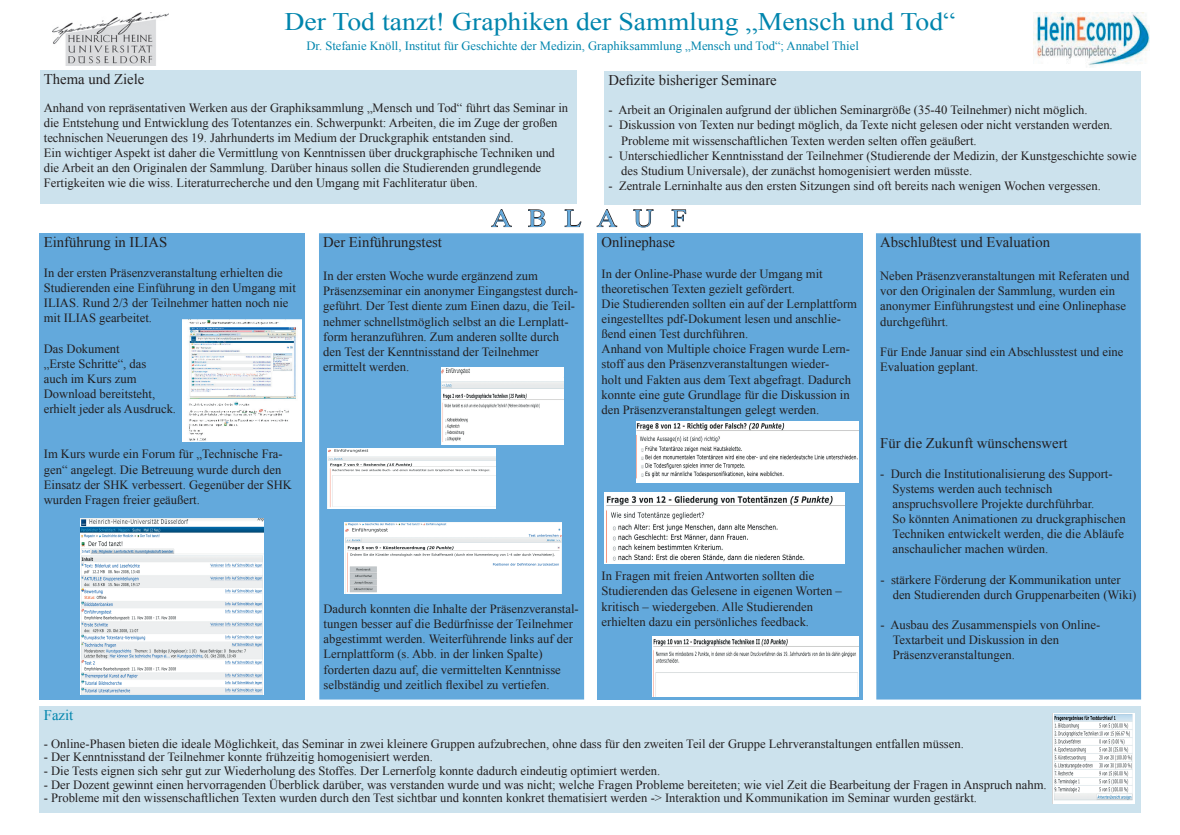
<style>
.page{position:relative;width:1180px;height:835px;background:#fff}
.page>*{position:absolute;margin:0;border:0;box-sizing:border-box;transform-origin:0 0}
.t1{font:25.2px "Times New Roman";color:#0085ad;scale:1.1 1}
.t2{font:25.2px "Times New Roman";letter-spacing:.595em;color:#63a9dc;scale:1.1 1}
.t3{font:14.7px "Times New Roman";color:#231f20}
.t4{font:14.7px "Times New Roman";color:#0085ad}
.t5{font:12.6px/15.1px "Times New Roman";color:#231f20}
.t6{font:12.6px "Times New Roman";color:#0085ad}
</style>
<div class="page">
<div style="left:40px;top:70px;width:536px;height:133px;background:#cce2ed"></div>
<div style="left:604px;top:71px;width:537px;height:133px;background:#cce2ed"></div>
<div style="left:319px;top:233px;width:265px;height:466px;background:#63a9dc"></div>
<div style="left:40px;top:233px;width:265px;height:466px;background:#63a9dc"></div>
<div style="left:597px;top:233px;width:266px;height:466px;background:#63a9dc"></div>
<div style="left:40px;top:706px;width:1101px;height:106px;background:#cce2ed"></div>
<img style="left:652px;top:636px;width:207px;height:60px">
<img style="left:636px;top:422px;width:222px;height:60px">
<img style="left:81px;top:518px;width:182px;height:175px">
<img style="left:1052px;top:713px;width:82px;height:90px">
<img style="left:441px;top:367px;width:122px;height:77px">
<img style="left:182px;top:319px;width:120px;height:122px">
<img style="left:604px;top:492px;width:240px;height:72px">
<svg style="left:491px;top:209px;width:21px;height:18px"></svg>
<svg style="left:528px;top:209px;width:18px;height:18px"></svg>
<svg style="left:564px;top:209px;width:18px;height:18px"></svg>
<svg style="left:596px;top:209px;width:21px;height:18px"></svg>
<svg style="left:633px;top:209px;width:21px;height:18px"></svg>
<svg style="left:671px;top:209px;width:15px;height:18px"></svg>
<img style="left:52px;top:13px;width:117px;height:52px">
<img style="left:1033px;top:13px;width:116px;height:54px">
<img style="left:344px;top:522px;width:217px;height:71px">
<img style="left:327px;top:448px;width:168px;height:60px">
<div style="left:876px;top:233px;width:265px;height:466px;background:#63a9dc"></div>
<h1 class="t1" style="left:284px;top:5px;width:611px">Der Tod tanzt! Graphiken der Sammlung „Mensch und Tod“</h1>
<p class="t6" style="left:306px;top:38px;width:554px">Dr. Stefanie Knöll, Institut für Geschichte der Medizin, Graphiksammlung „Mensch und Tod“; Annabel Thiel</p>
<p class="t3" style="left:44px;top:69px;width:102px">Thema und Ziele</p>
<p class="t5" style="left:44px;top:100px;width:526px">Anhand von repräsentativen Werken aus der Graphiksammlung „Mensch und Tod“ führt das Seminar in die Entstehung und Entwicklung des Totentanzes ein. Schwerpunkt: Arbeiten, die im Zuge der großen technischen Neuerungen des 19. Jahrhunderts im Medium der Druckgraphik entstanden sind.<br>Ein wichtiger Aspekt ist daher die Vermittlung von Kenntnissen über druckgraphische Techniken und die Arbeit an den Originalen der Sammlung. Darüber hinaus sollen die Studierenden grundlegende Fertigkeiten wie die wiss. Literaturrecherche und den Umgang mit Fachliteratur üben.</p>
<p class="t3" style="left:608px;top:70px;width:170px">Defizite bisheriger Seminare</p>
<p class="t5" style="left:608px;top:102px;width:481px">- Arbeit an Originalen aufgrund der üblichen Seminargröße (35-40 Teilnehmer) nicht möglich.</p>
<p class="t5" style="left:621px;top:117px;width:493px;text-indent:-13px">- Diskussion von Texten nur bedingt möglich, da Texte nicht gelesen oder nicht verstanden werden.<br>Probleme mit wissenschaftlichen Texten werden selten offen geäußert.</p>
<p class="t5" style="left:621px;top:148px;width:517px;text-indent:-13px">- Unterschiedlicher Kenntnisstand der Teilnehmer (Studierende der Medizin, der Kunstgeschichte sowie des Studium Universale), der zunächst homogenisiert werden müsste.</p>
<p class="t5" style="left:608px;top:178px;width:494px">- Zentrale Lerninhalte aus den ersten Sitzungen sind oft bereits nach wenigen Wochen vergessen.</p>
<p class="t3" style="left:44px;top:232px;width:125px">Einführung in ILIAS</p>
<p class="t5" style="left:44px;top:265px;width:253px">In der ersten Präsenzveranstaltung erhielten die Studierenden eine Einführung in den Umgang mit ILIAS. Rund 2/3 der Teilnehmer hatten noch nie mit ILIAS gearbeitet.</p>
<p class="t5" style="left:44px;top:340px;width:134px">Das Dokument<br>„Erste Schritte“, das<br>auch im Kurs zum<br>Download bereitsteht, erhielt jeder als Ausdruck.</p>
<p class="t5" style="left:44px;top:446px;width:250px">Im Kurs wurde ein Forum für „Technische Fra&shy;gen“ angelegt. Die Betreuung wurde durch den Einsatz der SHK verbessert. Gegenüber der SHK wurden Fragen freier geäußert.</p>
<h1 class="t2" style="left:491px;top:201px;width:179px">ABLAUF</h1>
<p class="t3" style="left:323px;top:232px;width:120px">Der Einführungstest</p>
<p class="t5" style="left:323px;top:268px;width:256px">In der ersten Woche wurde ergänzend zum Präsenzseminar ein anonymer Eingangstest durch&shy;geführt. Der Test diente zum Einen dazu, die Teil&shy;nehmer schnellstmöglich selbst an die Lernplatt&shy;form heranzuführen. Zum anderen sollte durch den Test der Kenntnisstand der Teilnehmer ermittelt werden.</p>
<p class="t3" style="left:601px;top:232px;width:75px">Onlinephase</p>
<p class="t5" style="left:601px;top:266px;width:257px">In der Online-Phase wurde der Umgang mit theoretischen Texten gezielt gefördert.<br>Die Studierenden sollten ein auf der Lernplattform eingestelltes pdf-Dokument lesen und anschlie&shy;ßend einen Test durchführen.<br>Anhand von Multiple choice Fragen wurde Lern&shy;stoff aus den Präsenzveranstaltungen wieder-<br>holt und Fakten aus dem Text abgefragt. Dadurch konnte eine gute Grundlage für die Diskussion in den Präsenzveranstaltungen gelegt werden.</p>
<p class="t5" style="left:323px;top:601px;width:257px">Dadurch konnten die Inhalte der Präsenzveranstal&shy;tungen besser auf die Bedürfnisse der Teilnehmer abgestimmt werden. Weiterführende links auf der Lernplattform (s. Abb. in der linken Spalte) forderten dazu auf, die vermittelten Kenntnisse selbständig und zeitlich flexibel zu vertiefen.</p>
<p class="t5" style="left:601px;top:568px;width:242px">In Fragen mit freien Antworten sollten die Studierenden das Gelesene in eigenen Worten – kritisch – wiedergeben. Alle Studierenden erhielten dazu ein persönliches feedback.</p>
<p class="t3" style="left:880px;top:232px;width:171px">Abschlußtest und Evaluation</p>
<p class="t5" style="left:880px;top:268px;width:251px">Neben Präsenzveranstaltungen mit Referaten und vor den Originalen der Sammlung, wurden ein anonymer Einführungstest und eine Onlinephase durchgeführt.</p>
<p class="t5" style="left:880px;top:344px;width:245px">Für Ende Januar sind ein Abschlusstest und eine<br>Evaluation geplant.</p>
<p class="t3" style="left:880px;top:433px;width:189px">Für die Zukunft wünschenswert</p>
<p class="t5" style="left:892px;top:465px;width:235px;text-indent:-12px">- Durch die Institutionalisierung des Support-Systems werden auch technisch anspruchsvollere Projekte durchführbar.<br>So könnten Animationen zu druckgraphischen Techniken entwickelt werden, die die Abläufe anschaulicher machen würden.</p>
<p class="t5" style="left:892px;top:571px;width:245px;text-indent:-12px">- stärkere Förderung der Kommunikation unter den Studierenden durch Gruppenarbeiten (Wiki)</p>
<p class="t5" style="left:892px;top:617px;width:209px;text-indent:-12px">- Ausbau des Zusammenspiels von Online-<br>Textarbeit und Diskussion in den<br>Präsenzveranstaltungen.</p>
<p class="t4" style="left:44px;top:705px;width:31px">Fazit</p>
<p class="t5" style="left:44px;top:735px;width:921px">- Online-Phasen bieten die ideale Möglichkeit, das Seminar in zwei kleinere Gruppen aufzubrechen, ohne dass für den zweiten Teil der Gruppe Lehrveranstaltungen entfallen müssen.</p>
<p class="t5" style="left:44px;top:749px;width:391px">- Der Kenntnisstand der Teilnehmer konnte frühzeitig homogenisiert werden.</p>
<p class="t5" style="left:44px;top:762px;width:618px">- Die Tests eignen sich sehr gut zur Wiederholung des Stoffes. Der Lernerfolg konnte dadurch eindeutig optimiert werden.</p>
<p class="t5" style="left:44px;top:776px;width:1004px">- Der Dozent gewinnt einen hervorragenden Überblick darüber, was verstanden wurde und was nicht; welche Fragen Probleme bereiteten; wie viel Zeit die Bearbeitung der Fragen in Anspruch nahm.</p>
<p class="t5" style="left:44px;top:790px;width:934px">- Probleme mit den wissenschaftlichen Texten wurden durch den Test sichtbar und konnten konkret thematisiert werden -&gt; Interaktion und Kommunikation im Seminar wurden gestärkt.</p>
</div>
